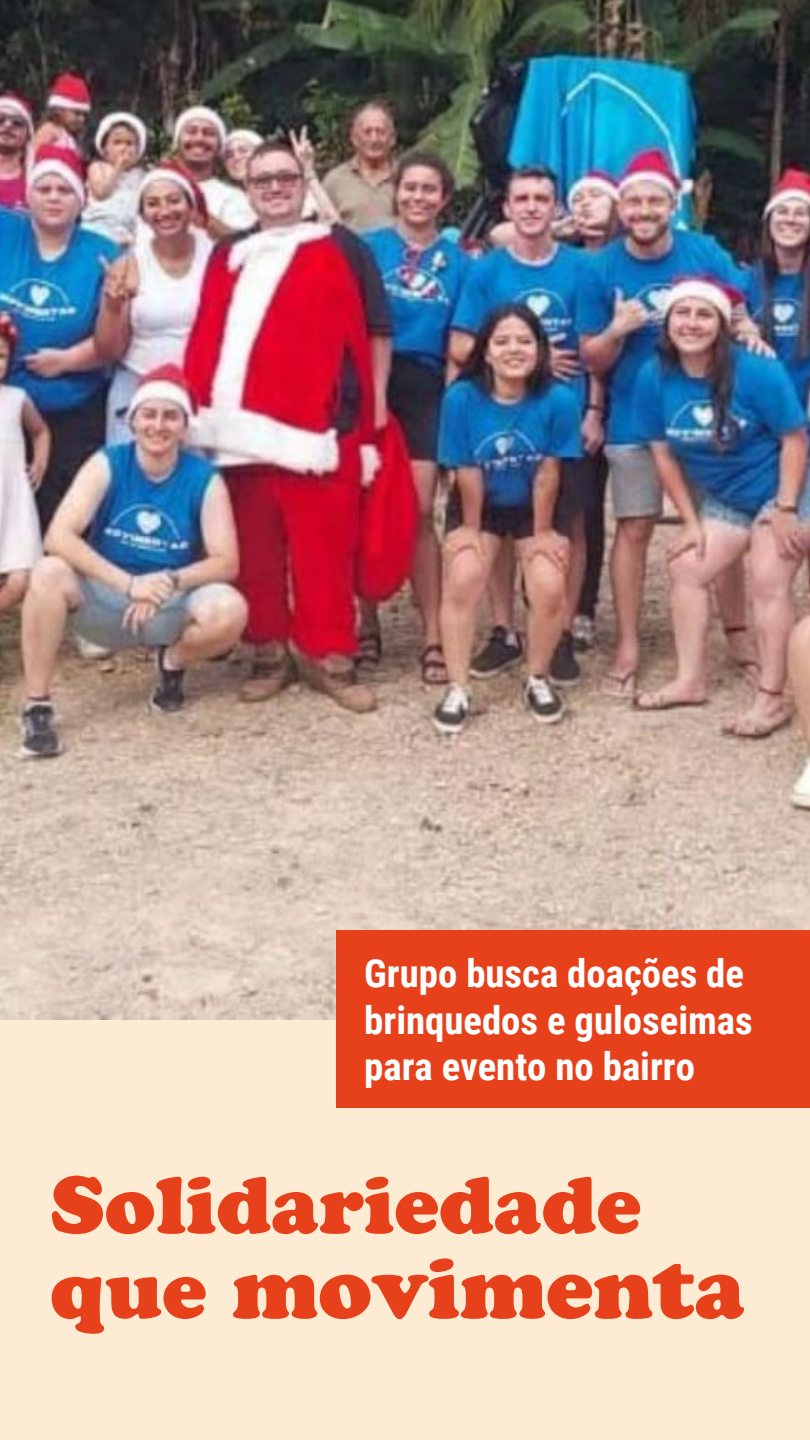
<style>
.page{position:relative;width:810px;height:1440px;background:#feebd3}
.page>*{position:absolute;margin:0;border:0;box-sizing:border-box;transform-origin:0 0}
.t1{font:84.97px "Cooper Black Std";color:#e7411c}
.t2{font:80.32px "Cooper Black Std";color:#e7411c}
.t3{font:700 38.78px/46.5px "Roboto Condensed";color:#fff}
.s1{font-size:80.32px}
</style>
<div class="page">
<img style="left:0;top:0;width:810px;height:1019px">
<div style="left:337px;top:931px;width:473px;height:177px;background:#e7411c"></div>
<p class="t3" style="left:364px;top:949px;width:390px">Grupo busca doações de brinquedos e guloseimas para evento no bairro</p>
<h2 class="t2" style="left:50px;top:1156px;width:593px">Solidariedade</h2>
<h1 class="t1" style="left:50px;top:1237px;width:697px"><span class="s1">que</span> movimenta</h1>
</div>
